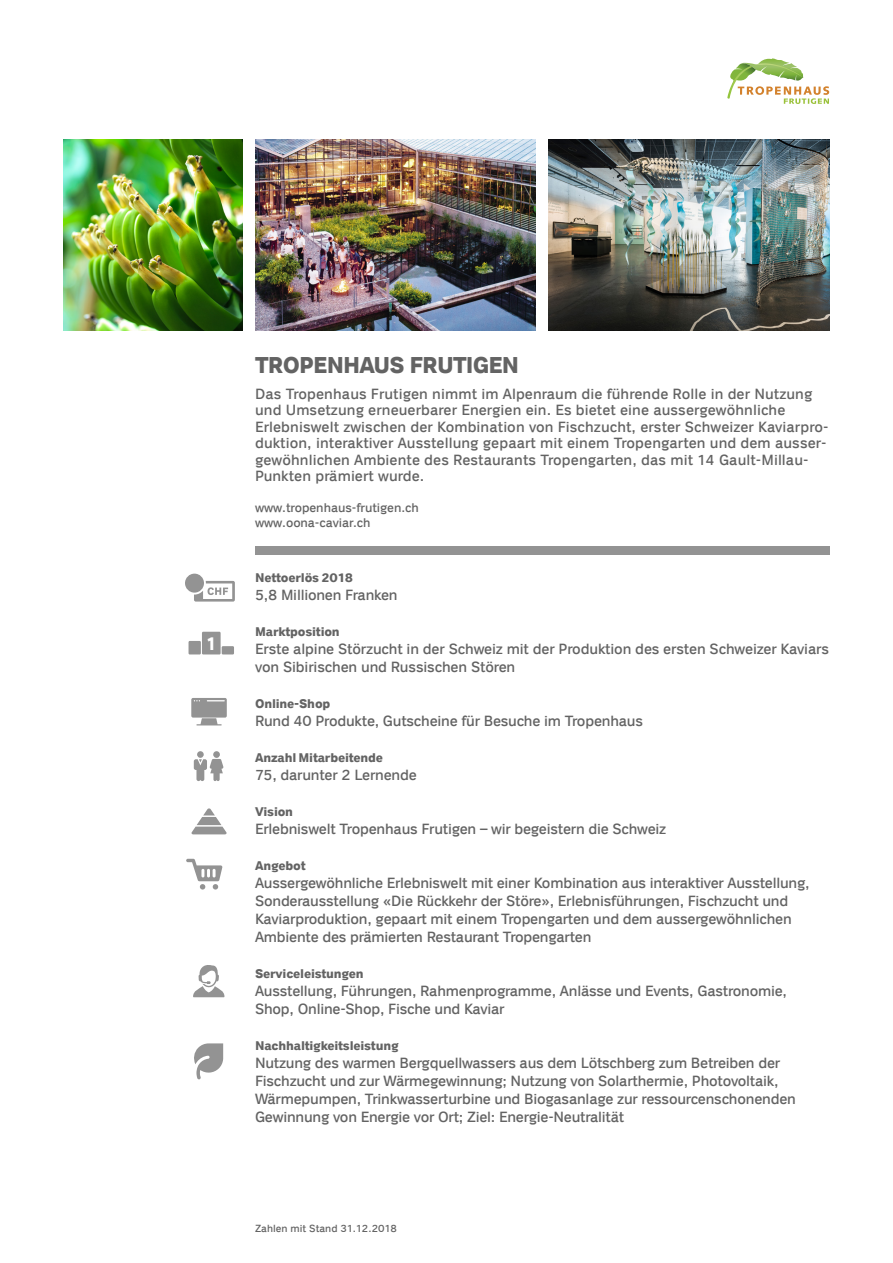
<style>
.page{position:relative;width:893px;height:1263px;background:#fff}
.page>*{position:absolute;margin:0;border:0;box-sizing:border-box;transform-origin:0 0}
.t1{font:700 23.25px "Coop";letter-spacing:-.04em;color:#636363}
.t2{font:700 18.75px "Coop";color:#fff;scale:.86 1}
.t3{font:15px/18px "Coop";letter-spacing:-.015em;color:#636363}
.t4{font:15px/16.5px "Coop";letter-spacing:.005em;color:#636363}
.t5{font:700 12.75px "Coop";letter-spacing:-.015em;color:#636363}
.t6{font:12.75px/14.5px "Coop";letter-spacing:-.005em;color:#636363}
.t7{font:10.5px "Coop";color:#636363}
</style>
<div class="page">
<svg style="left:194px;top:581px;width:41px;height:21px"></svg>
<div style="left:185px;top:574px;width:19px;height:19px;background:#939393;border-radius:50%"></div>
<div style="left:202px;top:632px;width:19px;height:22px;background:#939393"></div>
<div style="left:222px;top:646px;width:12px;height:8px;background:#939393"></div>
<div style="left:189px;top:641px;width:12px;height:13px;background:#939393"></div>
<div style="left:191px;top:698px;width:36px;height:20px;background:#939393;border-radius:2px"></div>
<svg style="left:207px;top:700px;width:18px;height:1px"></svg>
<svg style="left:197px;top:718px;width:25px;height:7px"></svg>
<svg style="left:194px;top:751px;width:30px;height:30px"></svg>
<svg style="left:191px;top:808px;width:36px;height:26px"></svg>
<svg style="left:186px;top:859px;width:36px;height:30px"></svg>
<svg style="left:193px;top:965px;width:31px;height:32px"></svg>
<svg style="left:194px;top:1043px;width:29px;height:36px"></svg>
<img style="left:548px;top:139px;width:281px;height:192px">
<img style="left:255px;top:139px;width:281px;height:192px">
<img style="left:64px;top:139px;width:178px;height:191px">
<svg style="left:727px;top:58px;width:102px;height:46px"></svg>
<div style="left:255px;top:546px;width:574px;height:8px;background:#939393"></div>
<p class="t2" style="left:206px;top:633px;width:14px">1</p>
<h1 class="t1" style="left:255px;top:352px;width:266px">TROPENHAUS FRUTIGEN</h1>
<p class="t4" style="left:255px;top:385px;width:575px">Das Tropenhaus Frutigen nimmt im Alpenraum die führende Rolle in der Nutzung und Umsetzung erneuerbarer Energien ein. Es bietet eine aussergewöhnliche Erlebniswelt zwischen der Kombination von Fischzucht, erster Schweizer Kaviarpro&shy;duktion, interaktiver Ausstellung gepaart mit einem Tropengarten und dem ausser&shy;gewöhnlichen Ambiente des Restaurants Tropengarten, das mit 14 Gault-Millau-Punkten prämiert wurde.</p>
<p class="t6" style="left:255px;top:501px;width:165px">www.tropenhaus-frutigen.ch www.oona-caviar.ch</p>
<p class="t5" style="left:255px;top:571px;width:100px">Nettoerlös 2018</p>
<p class="t3" style="left:255px;top:586px;width:144px">5,8 Millionen Franken</p>
<p class="t5" style="left:255px;top:625px;width:86px">Marktposition</p>
<p class="t3" style="left:255px;top:640px;width:575px">Erste alpine Störzucht in der Schweiz mit der Produktion des ersten Schweizer Kaviars von Sibirischen und Russischen Stören</p>
<p class="t5" style="left:255px;top:697px;width:77px">Online-Shop</p>
<p class="t3" style="left:255px;top:712px;width:389px">Rund 40 Produkte, Gutscheine für Besuche im Tropenhaus</p>
<p class="t5" style="left:255px;top:751px;width:129px">Anzahl Mitarbeitende</p>
<p class="t3" style="left:255px;top:766px;width:163px">75, darunter 2 Lernende</p>
<p class="t5" style="left:255px;top:805px;width:40px">Vision</p>
<p class="t3" style="left:255px;top:820px;width:413px">Erlebniswelt Tropenhaus Frutigen – wir begeistern die Schweiz</p>
<p class="t5" style="left:255px;top:859px;width:52px">Angebot</p>
<p class="t3" style="left:255px;top:874px;width:556px">Aussergewöhnliche Erlebniswelt mit einer Kombination aus interaktiver Ausstellung, Sonderausstellung «Die Rückkehr der Störe», Erlebnisführungen, Fischzucht und Kaviarproduktion, gepaart mit einem Tropengarten und dem aussergewöhnlichen Ambiente des prämierten Restaurant Tropengarten</p>
<p class="t5" style="left:255px;top:967px;width:110px">Serviceleistungen</p>
<p class="t3" style="left:255px;top:982px;width:534px">Ausstellung, Führungen, Rahmenprogramme, Anlässe und Events, Gastronomie,<br>Shop, Online-Shop, Fische und Kaviar</p>
<p class="t5" style="left:255px;top:1039px;width:145px">Nachhaltigkeitsleistung</p>
<p class="t3" style="left:255px;top:1054px;width:542px">Nutzung des warmen Bergquellwassers aus dem Lötschberg zum Betreiben der Fischzucht und zur Wärmegewinnung; Nutzung von Solarthermie, Photovoltaik, Wärmepumpen, Trinkwasserturbine und Biogasanlage zur ressourcenschonenden Gewinnung von Energie vor Ort; Ziel: Energie-Neutralität</p>
<p class="t7" style="left:255px;top:1223px;width:144px">Zahlen mit Stand 31.12.2018</p>
</div>
